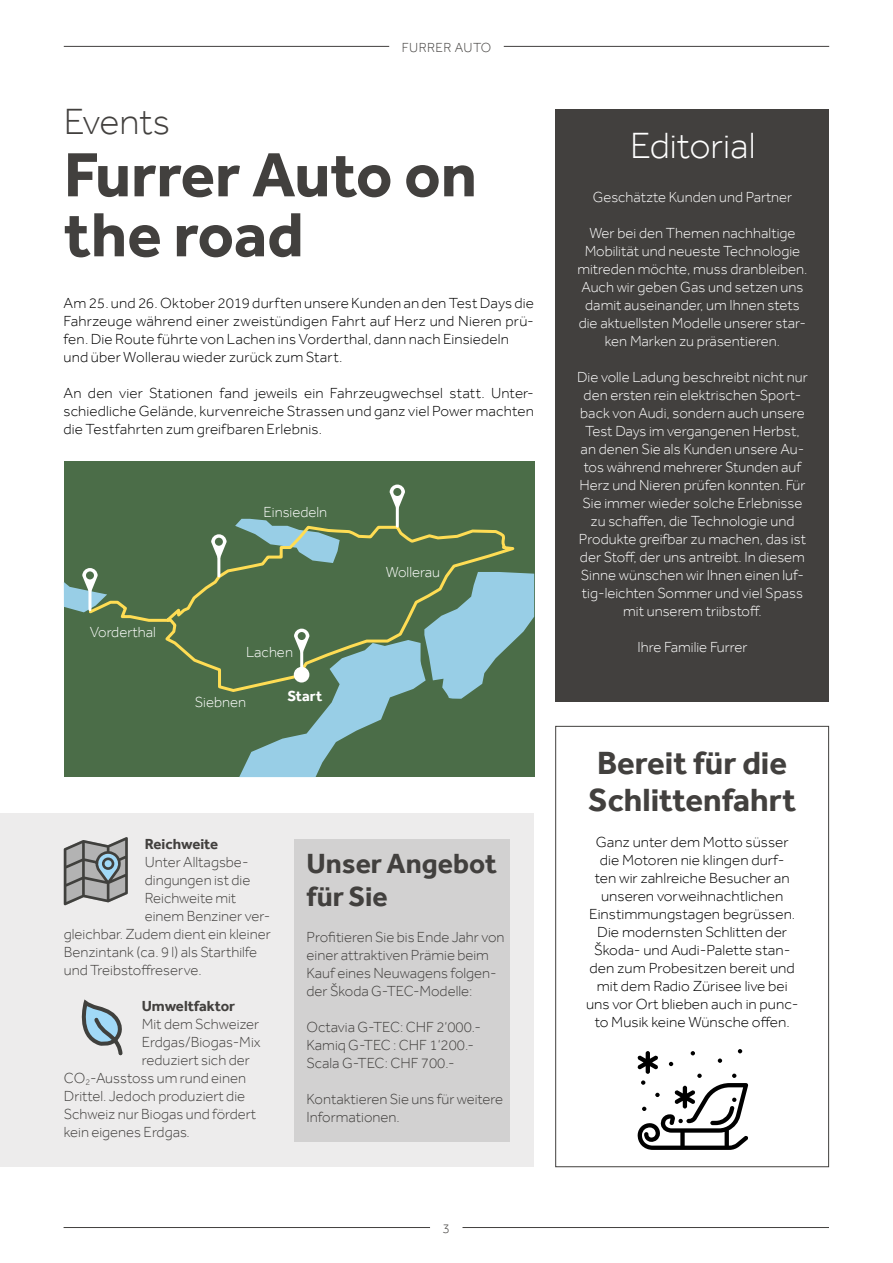
<style>
.page{position:relative;width:893px;height:1263px;background:#fff}
.page>*{position:absolute;margin:0;border:0;box-sizing:border-box;transform-origin:0 0}
.t1{font:700 64.5px/60px "Effra";color:#42403e}
.t2{font:300 37.5px "Effra";color:#fff}
.t3{font:300 37.5px "Effra";color:#42403e}
.t4{font:700 33px/37.5px "Effra";color:#42403e}
.t5{font:700 28.5px/33px "Effra";color:#42403e}
.t6{font:300 15px/18px "Effra";color:#fff;text-align:center}
.t7{font:300 15px/18px "Effra";color:#000;text-align:center}
.t8{font:300 15px/18px "Effra";color:#42403e}
.t9{font:700 15px "Effra";color:#42403e}
.t10{font:700 15px "Effra";color:#fff}
.t11{font:300 13.5px "Effra";letter-spacing:.03em;color:#42403e}
</style>
<div class="page">
<hr style="left:64px;top:46px;width:765px;height:1px;background:#42403e">
<hr style="left:64px;top:1227px;width:765px;height:1px;background:#42403e">
<div style="left:389px;top:30px;width:115px;height:27px;background:#fff"></div>
<div style="left:430px;top:1211px;width:32px;height:27px;background:#fff"></div>
<div style="left:555px;top:726px;width:274px;height:441px;border:1px solid #42403e"></div>
<div style="left:555px;top:109px;width:274px;height:593px;background:#42403e"></div>
<div style="left:64px;top:462px;width:470px;height:315px;background:#4b6d48"></div>
<div style="left:0;top:813px;width:534px;height:354px;background:#edecec"></div>
<div style="left:294px;top:839px;width:215px;height:303px;background:#d2d1d1"></div>
<svg style="left:237px;top:519px;width:33px;height:5px"></svg>
<svg style="left:637px;top:1049px;width:111px;height:101px"></svg>
<svg style="left:89px;top:524px;width:426px;height:168px"></svg>
<svg style="left:64px;top:568px;width:43px;height:44px"></svg>
<div style="left:86px;top:571px;width:8px;height:8px;background:#4b6d48;border-radius:50%"></div>
<hr style="left:217px;top:557px;width:3px;height:19px;background:#fff">
<svg style="left:211px;top:534px;width:16px;height:27px"></svg>
<div style="left:215px;top:538px;width:8px;height:8px;background:#4b6d48;border-radius:50%"></div>
<hr style="left:396px;top:507px;width:3px;height:19px;background:#fff">
<svg style="left:390px;top:485px;width:15px;height:26px"></svg>
<div style="left:393px;top:488px;width:8px;height:8px;background:#4b6d48;border-radius:50%"></div>
<svg style="left:239px;top:572px;width:295px;height:205px"></svg>
<div style="left:298px;top:632px;width:8px;height:8px;background:#4b6d48;border-radius:50%"></div>
<div style="left:294px;top:667px;width:15px;height:15px;background:#fff;border-radius:50%"></div>
<svg style="left:64px;top:837px;width:64px;height:68px;background:#979a9b"></svg>
<svg style="left:81px;top:999px;width:42px;height:57px"></svg>
<h2 class="t3" style="left:64px;top:99px;width:108px">Events</h2>
<p class="t11" style="left:402px;top:39px;width:91px">FURRER AUTO</p>
<h1 class="t1" style="left:64px;top:144px;width:415px">Furrer Auto on the road</h1>
<p class="t7" style="left:64px;top:293px;width:472px;text-align:left">Am 25. und 26. Oktober 2019 durften unsere Kunden an den Test Days die Fahrzeuge während einer zweistündigen Fahrt auf Herz und Nieren prü&shy;fen. Die Route führte von Lachen ins Vorderthal, dann nach Einsiedeln und über Wollerau wieder zurück zum Start.</p>
<p class="t7" style="left:64px;top:383px;width:472px;text-align:justify">An den vier Stationen fand jeweils ein Fahrzeugwechsel statt. Unter&shy;schiedliche Gelände, kurvenreiche Strassen und ganz viel Power machten die Testfahrten zum greifbaren Erlebnis.</p>
<p class="t6" style="left:264px;top:502px;width:65px">Einsiedeln</p>
<p class="t6" style="left:90px;top:622px;width:68px">Vorderthal</p>
<p class="t6" style="left:246px;top:643px;width:48px">Lachen</p>
<p class="t10" style="left:287px;top:687px;width:36px">Start</p>
<p class="t6" style="left:195px;top:693px;width:53px">Siebnen</p>
<p class="t6" style="left:386px;top:563px;width:56px">Wollerau</p>
<p class="t9" style="left:145px;top:835px;width:75px">Reichweite</p>
<p class="t8" style="left:145px;top:853px;width:105px">Unter Alltagsbe-</p>
<p class="t8" style="left:145px;top:871px;width:107px">dingungen ist die</p>
<p class="t8" style="left:145px;top:889px;width:93px">Reichweite mit</p>
<p class="t8" style="left:145px;top:907px;width:127px">einem Benziner ver-</p>
<p class="t8" style="left:64px;top:925px;width:208px">gleichbar. Zudem dient ein kleiner</p>
<p class="t8" style="left:64px;top:943px;width:195px">Benzintank (ca. 9 l) als Starthilfe</p>
<p class="t8" style="left:64px;top:961px;width:139px">und Treibstoffreserve.</p>
<p class="t9" style="left:142px;top:997px;width:95px">Umweltfaktor</p>
<p class="t8" style="left:142px;top:1015px;width:119px">Mit dem Schweizer</p>
<p class="t8" style="left:142px;top:1033px;width:120px">Erdgas/Biogas-Mix</p>
<p class="t8" style="left:142px;top:1051px;width:110px">reduziert sich der</p>
<p class="t8" style="left:64px;top:1069px;width:184px">CO<sub>2</sub>-Ausstoss um rund einen</p>
<p class="t8" style="left:64px;top:1087px;width:183px">Drittel. Jedoch produziert die</p>
<p class="t8" style="left:64px;top:1105px;width:194px">Schweiz nur Biogas und fördert</p>
<p class="t8" style="left:64px;top:1123px;width:127px">kein eigenes Erdgas.</p>
<h3 class="t5" style="left:307px;top:847px;width:192px">Unser Angebot für Sie</h3>
<p class="t8" style="left:307px;top:928px;width:199px">Profitieren Sie bis Ende Jahr von einer attraktiven Prämie beim<br>Kauf eines Neuwagens folgen&shy;der Škoda G-TEC-Modelle:</p>
<p class="t8" style="left:307px;top:1018px;width:176px">Octavia G-TEC: CHF 2‘000.-<br>Kamiq G-TEC : CHF 1‘200.-<br>Scala G-TEC: CHF 700.-</p>
<p class="t8" style="left:307px;top:1090px;width:198px">Kontaktieren Sie uns für weitere<br>Informationen.</p>
<p class="t11" style="left:443px;top:1220px;width:9px">3</p>
<h2 class="t2" style="left:630px;top:123px;width:127px">Editorial</h2>
<p class="t6" style="left:593px;top:188px;width:201px">Geschätzte Kunden und Partner</p>
<p class="t6" style="left:577px;top:224px;width:231px">Wer bei den Themen nachhaltige Mobilität und neueste Technologie mitreden möchte, muss dranbleiben.<br>Auch wir geben Gas und setzen uns damit auseinander, um Ihnen stets die aktuellsten Modelle unserer star&shy;ken Marken zu präsentieren.</p>
<p class="t6" style="left:577px;top:368px;width:232px">Die volle Ladung beschreibt nicht nur den ersten rein elektrischen Sport&shy;back von Audi, sondern auch unsere Test Days im vergangenen Herbst, an denen Sie als Kunden unsere Au&shy;tos während mehrerer Stunden auf Herz und Nieren prüfen konnten. Für Sie immer wieder solche Erlebnisse zu schaffen, die Technologie und Produkte greifbar zu machen, das ist der Stoff, der uns antreibt. In diesem Sinne wünschen wir Ihnen einen luf&shy;tig-leichten Sommer und viel Spass mit unserem triibstoff.</p>
<p class="t6" style="left:637px;top:638px;width:111px">Ihre Familie Furrer</p>
<h3 class="t4" style="left:588px;top:744px;width:209px">Bereit für die<br>Schlittenfahrt</h3>
<p class="t7" style="left:586px;top:833px;width:214px">Ganz unter dem Motto süsser die Motoren nie klingen durf-<br>ten wir zahlreiche Besucher an unseren vorweihnachtlichen<br>Einstimmungstagen begrüssen.<br>Die modernsten Schlitten der<br>Škoda- und Audi-Palette stan&shy;den zum Probesitzen bereit und mit dem Radio Zürisee live bei uns vor Ort blieben auch in punc&shy;to Musik keine Wünsche offen.</p>
</div>
